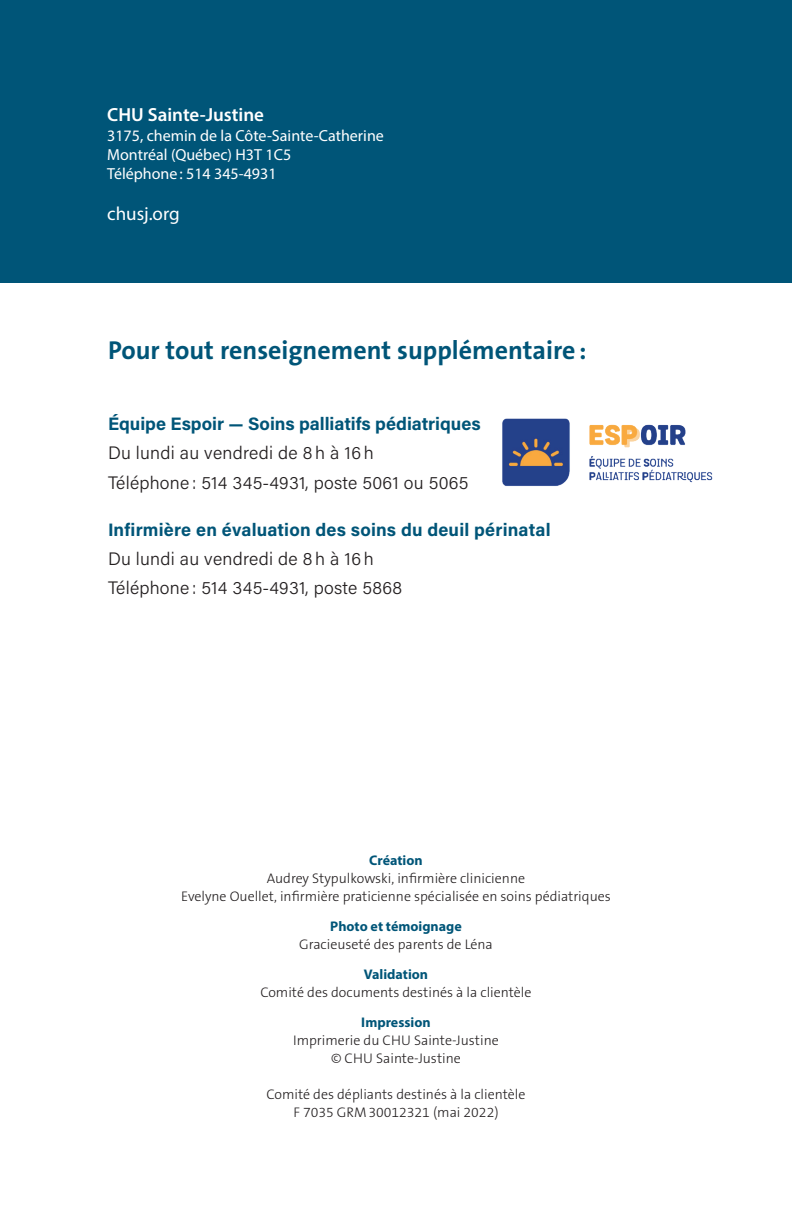
<style>
.page{position:relative;width:792px;height:1224px;background:#fff}
.page>*{position:absolute;margin:0;border:0;box-sizing:border-box;transform-origin:0 0}
.t1{font:700 26px "The Sans B7";color:#005578}
.t2{font:600 19px "Myriad Pro";color:#fff}
.t3{font:19px "Myriad Pro";color:#fff}
.t4{font:300 18px/29.2px "Acumin Pro";letter-spacing:.015em;color:#231f20}
.t5{font:700 18px "Acumin Pro";letter-spacing:.005em;color:#005578}
.t6{font:16px/19.2px "Myriad Pro";color:#fff}
.t7{font:300 14px/18px "The Sans B3";color:#231f20;text-align:center}
.t8{font:700 14px "Myriad Pro";color:#005578}
</style>
<div class="page">
<div style="left:0;top:0;width:792px;height:283px;background:#005578"></div>
<img style="left:502px;top:418px;width:211px;height:68px">
<h2 class="t2" style="left:107px;top:103px;width:158px">CHU Sainte-Justine</h2>
<p class="t6" style="left:107px;top:125px;width:278px">3175, chemin de la Côte-Sainte-Catherine<br>Montréal (Québec) H3T 1C5<br>Téléphone: 514 345-4931</p>
<h2 class="t3" style="left:107px;top:202px;width:74px">chusj.org</h2>
<h1 class="t1" style="left:108px;top:337px;width:480px">Pour tout renseignement supplémentaire:</h1>
<p class="t5" style="left:108px;top:411px;width:374px">Équipe Espoir — Soins palliatifs pédiatriques</p>
<p class="t4" style="left:108px;top:438px;width:362px">Du lundi au vendredi de 8 h à 16 h<br>Téléphone : 514 345-4931, poste 5061 ou 5065</p>
<p class="t5" style="left:108px;top:517px;width:444px">Infirmière en évaluation des soins du deuil périnatal</p>
<p class="t4" style="left:108px;top:543px;width:296px">Du lundi au vendredi de 8 h à 16 h<br>Téléphone : 514 345-4931, poste 5868</p>
<p class="t8" style="left:369px;top:851px;width:55px">Création</p>
<p class="t7" style="left:181px;top:870px;width:431px">Audrey Stypulkowski, infirmière clinicienne<br>Evelyne Ouellet, infirmière praticienne spécialisée en soins pédiatriques</p>
<p class="t8" style="left:330px;top:917px;width:133px">Photo et témoignage</p>
<p class="t7" style="left:299px;top:936px;width:195px">Gracieuseté des parents de Léna</p>
<p class="t8" style="left:364px;top:965px;width:66px">Validation</p>
<p class="t7" style="left:260px;top:984px;width:273px">Comité des documents destinés à la clientèle</p>
<p class="t8" style="left:361px;top:1013px;width:71px">Impression</p>
<p class="t7" style="left:293px;top:1032px;width:207px">Imprimerie du CHU Sainte-Justine © CHU Sainte-Justine</p>
<p class="t7" style="left:266px;top:1086px;width:261px">Comité des dépliants destinés à la clientèle<br>F 7035 GRM30012321 (mai 2022)</p>
</div>
